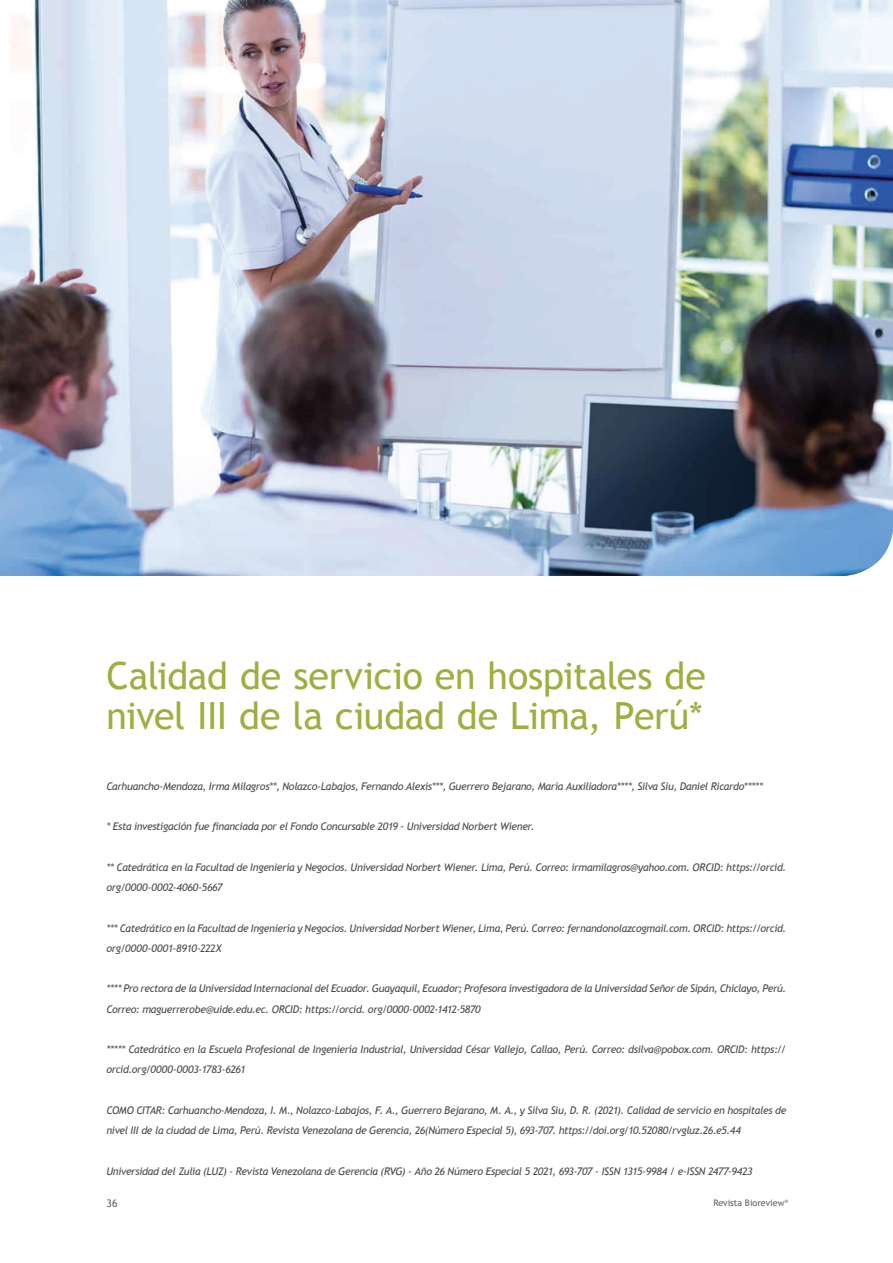
<style>
.page{position:relative;width:893px;height:1263px;background:#fff}
.page>*{position:absolute;margin:0;border:0;box-sizing:border-box;transform-origin:0 0}
.Titulo_Principal_VER{font:37.5px/40.5px "Trebuchet MS";letter-spacing:-.01em;color:#9eae3f}
.DATOS_NOTA{font:italic 10.5px/20.2px "Trebuchet MS";letter-spacing:-.03em;color:#4d4b4d}
.t1{font:10.5px "Trebuchet MS";color:#605e5f}
.t2{font:9px "Trebuchet MS";color:#605e5f}
</style>
<div class="page">
<img style="left:0;top:0;width:893px;height:576px">
<p class="Titulo_Principal_VER" style="left:106px;top:655px;width:601px">Calidad de servicio en hospitales de nivel III de la ciudad de Lima, Perú*</p>
<p class="DATOS_NOTA" style="left:106px;top:776px;width:658px">Carhuancho-Mendoza, Irma Milagros**, Nolazco-Labajos, Fernando Alexis***, Guerrero Bejarano, María Auxiliadora****, Silva Siu, Daniel Ricardo*****</p>
<p class="DATOS_NOTA" style="left:106px;top:817px;width:430px">* Esta investigación fue financiada por el Fondo Concursable 2019 – Universidad Norbert Wiener.</p>
<p class="DATOS_NOTA" style="left:106px;top:857px;width:681px">** Catedrática en la Facultad de Ingeniería y Negocios. Universidad Norbert Wiener. Lima, Perú. Correo: irmamilagros@yahoo.com. ORCID: https://orcid. org/0000-0002-4060-5667</p>
<p class="DATOS_NOTA" style="left:106px;top:918px;width:682px">*** Catedrático en la Facultad de Ingeniería y Negocios. Universidad Norbert Wiener, Lima, Perú. Correo: fernandonolazcogmail.com. ORCID: https://orcid. org/0000-0001-8910-222X</p>
<p class="DATOS_NOTA" style="left:106px;top:979px;width:681px">**** Pro rectora de la Universidad Internacional del Ecuador. Guayaquil, Ecuador; Profesora investigadora de la Universidad Señor de Sipán, Chiclayo, Perú.<br>Correo: maguerrerobe@uide.edu.ec. ORCID: https://orcid. org/0000-0002-1412-5870</p>
<p class="DATOS_NOTA" style="left:106px;top:1039px;width:681px">***** Catedrático en la Escuela Profesional de Ingeniería Industrial, Universidad César Vallejo, Callao, Perú. Correo: dsilva@pobox.com. ORCID: https:// orcid.org/0000-0003-1783-6261</p>
<p class="DATOS_NOTA" style="left:106px;top:1100px;width:681px">COMO CITAR: Carhuancho-Mendoza, I. M., Nolazco-Labajos, F. A., Guerrero Bejarano, M. A., y Silva Siu, D. R. (2021). Calidad de servicio en hospitales de nivel III de la ciudad de Lima, Perú. Revista Venezolana de Gerencia, 26(Número Especial 5), 693-707. https://doi.org/10.52080/rvgluz.26.e5.44</p>
<p class="DATOS_NOTA" style="left:106px;top:1161px;width:648px">Universidad del Zulia (LUZ) - Revista Venezolana de Gerencia (RVG) - Año 26 Número Especial 5 2021, 693-707 - ISSN 1315-9984 / e-ISSN 2477-9423</p>
<p class="t1" style="left:106px;top:1197px;width:13px">36</p>
<p class="t2" style="left:713px;top:1198px;width:76px">Revista Bioreview<sup>®</sup></p>
</div>
